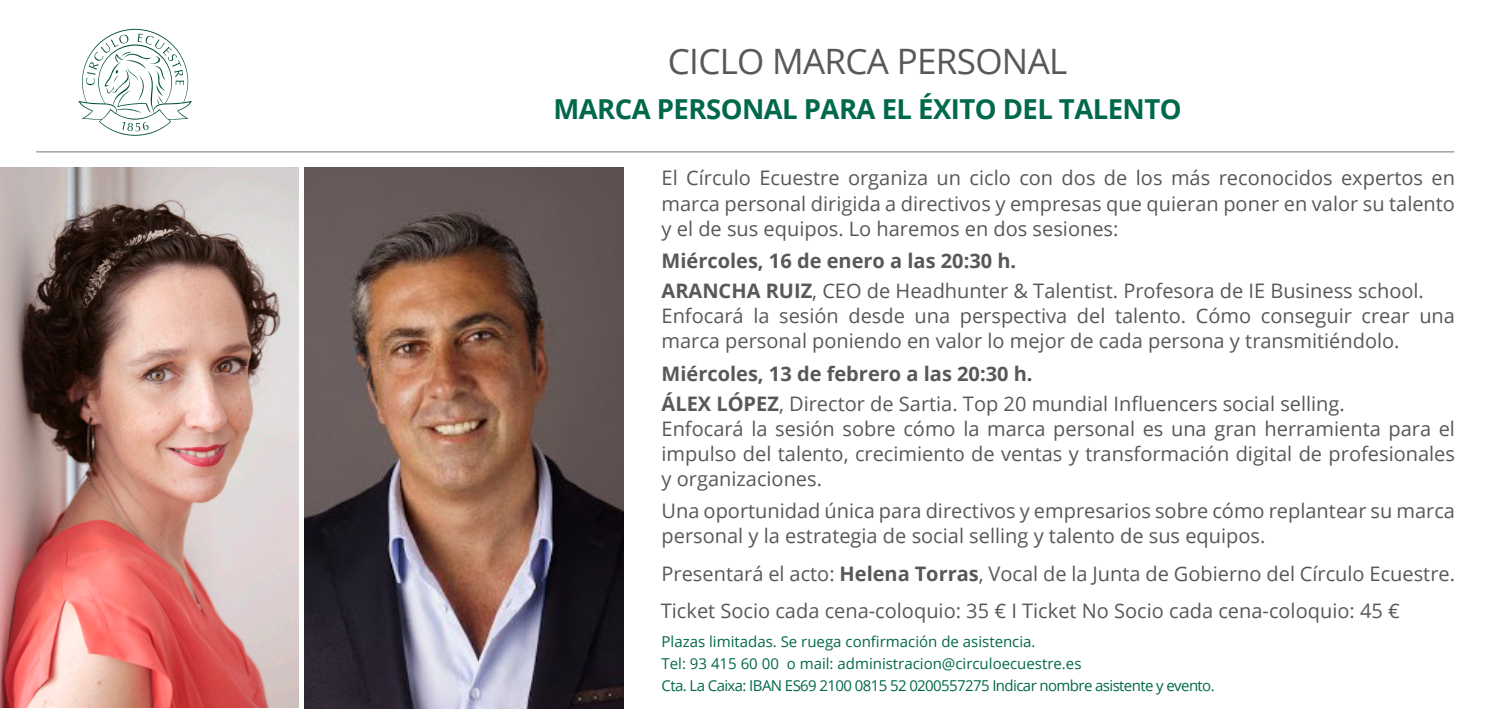
<style>
.page{position:relative;width:1489px;height:709px;background:#fff}
.page>*{position:absolute;margin:0;border:0;box-sizing:border-box;transform-origin:0 0}
.t1{font:35px "Open Sans";letter-spacing:-.02em;color:#57585a}
.t2{font:700 27.5px "Open Sans";letter-spacing:-.02em;color:#00684b}
.t3{font:20px/25px "Open Sans";color:#57585a;text-align:justify}
.t4{font:700 20px "Open Sans";color:#57585a}
.t5{font:15px "Open Sans";color:#00684b}
.t6{font:15px "Open Sans";letter-spacing:-.04em;color:#00684b}
.s1{font-weight:700}
</style>
<div class="page">
<svg style="left:78px;top:29px;width:114px;height:107px"></svg>
<hr style="left:36px;top:151px;width:1418px;height:1px;background:#231f20">
<img style="left:304px;top:167px;width:319px;height:542px">
<img style="left:0;top:168px;width:298px;height:540px">
<p class="t1" style="left:668px;top:37px;width:401px">CICLO MARCA PERSONAL</p>
<p class="t2" style="left:553px;top:89px;width:629px">MARCA PERSONAL PARA EL ÉXITO DEL TALENTO</p>
<p class="t3" style="left:661px;top:165px;width:795px">El Círculo Ecuestre organiza un ciclo con dos de los más reconocidos expertos en marca personal dirigida a directivos y empresas que quieran poner en valor su talento y el de sus equipos. Lo haremos en dos sesiones:</p>
<p class="t4" style="left:661px;top:247px;width:356px">Miércoles, 16 de enero a las 20:30 h.</p>
<p class="t3" style="left:661px;top:278px;width:764px"><span class="s1">ARANCHA RUIZ</span>, CEO de Headhunter &amp; Talentist. Profesora de IE Business school.</p>
<p class="t3" style="left:661px;top:303px;width:795px">Enfocará la sesión desde una perspectiva del talento. Cómo conseguir crear una marca personal poniendo en valor lo mejor de cada persona y transmitiéndolo.</p>
<p class="t4" style="left:661px;top:359px;width:372px">Miércoles, 13 de febrero a las 20:30 h.</p>
<p class="t3" style="left:661px;top:390px;width:684px"><span class="s1">ÁLEX LÓPEZ</span>, Director de Sartia. Top 20 mundial Influencers social selling.</p>
<p class="t3" style="left:661px;top:415px;width:795px">Enfocará la sesión sobre cómo la marca personal es una gran herramienta para el impulso del talento, crecimiento de ventas y transformación digital de profesionales y organizaciones.</p>
<p class="t3" style="left:661px;top:498px;width:795px">Una oportunidad única para directivos y empresarios sobre cómo replantear su marca personal y la estrategia de social selling y talento de sus equipos.</p>
<p class="t3" style="left:661px;top:560px;width:795px">Presentará el acto: <span class="s1">Helena Torras</span>, Vocal de la Junta de Gobierno del Círculo Ecuestre.</p>
<p class="t3" style="left:660px;top:598px;width:740px">Ticket Socio cada cena-coloquio: 35 € I Ticket No Socio cada cena-coloquio: 45 €</p>
<p class="t5" style="left:661px;top:631px;width:375px">Plazas limitadas. Se ruega confirmación de asistencia.</p>
<p class="t5" style="left:661px;top:653px;width:421px">Tel: 93 415 60 00 o mail: administracion@circuloecuestre.es</p>
<p class="t6" style="left:661px;top:675px;width:554px">Cta. La Caixa: IBAN ES69 2100 0815 52 0200557275 Indicar nombre asistente y evento.</p>
</div>
